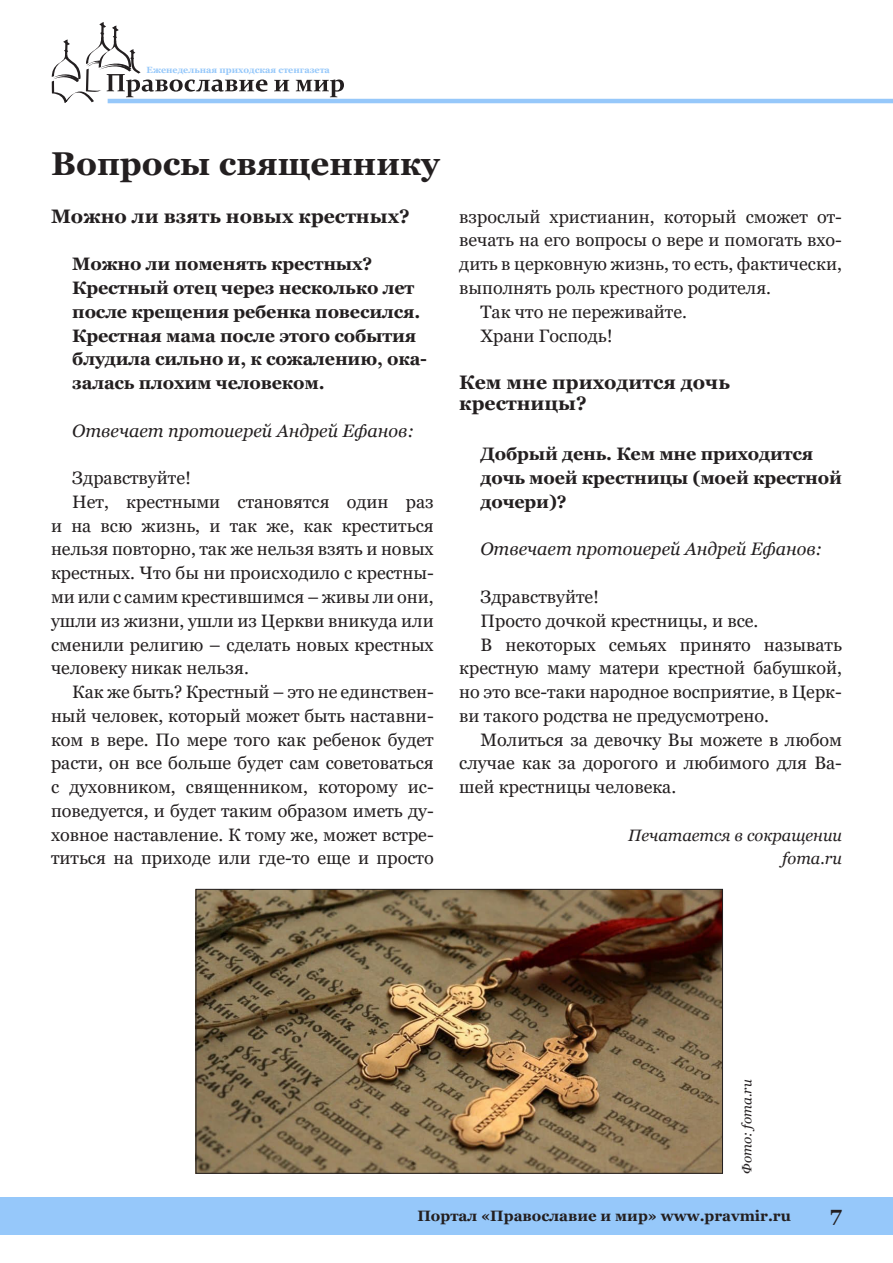
<style>
.page{position:relative;width:893px;height:1263px;background:#fff}
.page>*{position:absolute;margin:0;border:0;box-sizing:border-box;transform-origin:0 0}
.Zagolovok{font:700 33px "Georgia";color:#231f20}
.t1{font:700 21px "Georgia";color:#231f20}
.Podzagolovok{font:700 19.5px/21px "Georgia";color:#231f20}
.Text{font:18px/23.7px "Georgia";color:#231f20;text-align:justify}
.text_vopros{font:700 18px/23.7px "Georgia";letter-spacing:-.01em;color:#231f20}
.text_otvechaet{font:italic 18px "Georgia";color:#231f20}
.Bibliography{font:italic 16.5px/23.7px "Georgia";color:#231f20;text-align:right}
.t2{font:700 15px "Georgia";color:#231f20}
.Podpis_pod_photo{font:italic 13.5px "Georgia";color:#231f20}
.t3{font:700 9px "Georgia";color:#96c8fa}
</style>
<div class="page">
<svg style="left:52px;top:22px;width:215px;height:81px"></svg>
<svg style="left:274px;top:80px;width:15px;height:11px"></svg>
<svg style="left:296px;top:79px;width:48px;height:18px"></svg>
<hr style="left:108px;top:99px;width:785px;height:4px;background:#96c8fa">
<div style="left:0;top:1197px;width:893px;height:37px;background:#96c8fa"></div>
<img style="left:198px;top:891px;width:523px;height:281px">
<div style="left:196px;top:889px;width:527px;height:285px;border:1px solid #231f20"></div>
<p class="t3" style="left:147px;top:64px;width:185px">Еженедельная приходская стенгазета</p>
<p class="Zagolovok" style="left:51px;top:142px;width:390px">Вопросы священнику</p>
<p class="Podzagolovok" style="left:51px;top:205px;width:360px">Можно ли взять новых крестных?</p>
<p class="text_vopros" style="left:72px;top:252px;width:356px">Можно ли поменять крестных?<br>Крестный отец через несколько лет после крещения ребенка повесился.<br>Крестная мама после этого события блудила сильно и, к сожалению, ока&shy;залась плохим человеком.</p>
<p class="text_otvechaet" style="left:72px;top:419px;width:344px">Отвечает протоиерей Андрей Ефанов:</p>
<p class="Text" style="left:72px;top:466px;width:120px">Здравствуйте!</p>
<p class="Text" style="left:51px;top:490px;width:384px;text-indent:21px">Нет, крестными становятся один раз и на всю жизнь, и так же, как креститься нельзя повторно, так же нельзя взять и новых крестных. Что бы ни происходило с крестны&shy;ми или с самим крестившимся – живы ли они, ушли из жизни, ушли из Церкви вникуда или сменили религию – сделать новых крестных человеку никак нельзя.</p>
<p class="Text" style="left:51px;top:680px;width:384px;text-indent:21px">Как же быть? Крестный – это не единствен&shy;ный человек, который может быть наставни&shy;ком в вере. По мере того как ребенок будет расти, он все больше будет сам советоваться с духовником, священником, которому ис&shy;поведуется, и будет таким образом иметь ду&shy;ховное наставление. К тому же, может встре&shy;титься на приходе или где-то еще и просто</p>
<p class="Text" style="left:459px;top:205px;width:384px">взрослый христианин, который сможет от&shy;вечать на его вопросы о вере и помогать вхо&shy;дить в церковную жизнь, то есть, фактически, выполнять роль крестного родителя.</p>
<p class="Text" style="left:480px;top:300px;width:208px">Так что не переживайте.</p>
<p class="Text" style="left:480px;top:324px;width:134px">Храни Господь!</p>
<p class="Podzagolovok" style="left:459px;top:372px;width:272px">Кем мне приходится дочь крестницы?</p>
<p class="text_vopros" style="left:480px;top:442px;width:363px">Добрый день. Кем мне приходится дочь моей крестницы (моей крестной дочери)?</p>
<p class="text_otvechaet" style="left:480px;top:538px;width:344px">Отвечает протоиерей Андрей Ефанов:</p>
<p class="Text" style="left:480px;top:585px;width:120px">Здравствуйте!</p>
<p class="Text" style="left:480px;top:609px;width:279px">Просто дочкой крестницы, и все.</p>
<p class="Text" style="left:459px;top:633px;width:384px;text-indent:21px">В некоторых семьях принято называть крестную маму матери крестной бабушкой, но это все-таки народное восприятие, в Церк&shy;ви такого родства не предусмотрено.</p>
<p class="Text" style="left:459px;top:728px;width:384px;text-indent:21px">Молиться за девочку Вы можете в любом случае как за дорогого и любимого для Ва&shy;шей крестницы человека.</p>
<p class="Bibliography" style="left:628px;top:823px;width:215px">Печатается в сокращении foma.ru</p>
<p class="Podpis_pod_photo" style="left:738px;top:1174px;width:96px;rotate:-90deg">Фото: foma.ru</p>
<p class="t2" style="left:417px;top:1206px;width:375px">Портал «Православие и мир» www.pravmir.ru</p>
<p class="t1" style="left:830px;top:1200px;width:13px">7</p>
</div>
